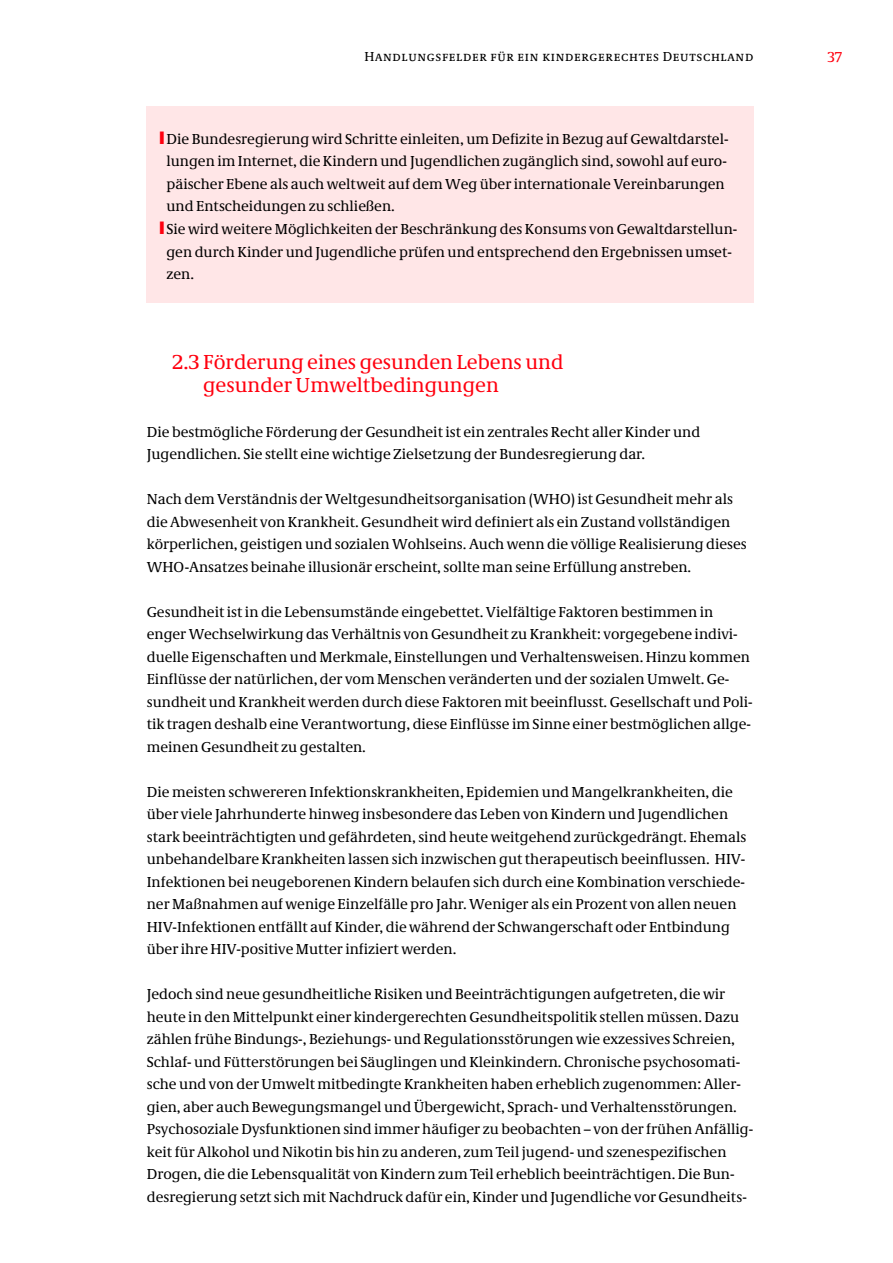
<style>
.page{position:relative;width:893px;height:1263px;background:#fff}
.page>*{position:absolute;margin:0;border:0;box-sizing:border-box;transform-origin:0 0}
.t1{font:21px/22.5px "Neue Demos";color:#ff000f}
.t2{font:15px/22.5px "Neue Demos";color:#000}
.t3{font:15px "Neue Demos CESC Os F";color:#ff000f}
.t4{font:13.5px "Neue Demos SC Os F";letter-spacing:.05em;color:#000}
.s1{color:#ff000f}
</style>
<div class="page">
<div style="left:146px;top:106px;width:608px;height:196px;background:#ffe6e7"></div>
<p class="t4" style="left:364px;top:48px;width:390px">Handlungsfelder für ein kindergerechtes Deutschland</p>
<p class="t3" style="left:828px;top:46px;width:16px">37</p>
<p class="t2" style="left:160px;top:129px;width:570px"><span class="s1">❙</span>Die Bundesregierung wird Schritte einleiten, um Defizite in Bezug auf Gewaltdarstel-</p>
<p class="t2" style="left:166px;top:152px;width:562px">lungen im Internet, die Kindern und Jugendlichen zugänglich sind, sowohl auf euro-</p>
<p class="t2" style="left:166px;top:174px;width:560px">päischer Ebene als auch weltweit auf dem Weg über internationale Vereinbarungen</p>
<p class="t2" style="left:166px;top:197px;width:230px">und Entscheidungen zu schließen.</p>
<p class="t2" style="left:160px;top:219px;width:579px"><span class="s1">❙</span> Sie wird weitere Möglichkeiten der Beschränkung des Konsums von Gewaltdarstellun-</p>
<p class="t2" style="left:166px;top:242px;width:567px">gen durch Kinder und Jugendliche prüfen und entsprechend den Ergebnissen umset-</p>
<p class="t2" style="left:166px;top:264px;width:29px">zen.</p>
<h1 class="t1" style="left:203px;top:353px;width:362px;text-indent:-31px">2.3 Förderung eines gesunden Lebens und gesunder Umweltbedingungen</h1>
<p class="t2" style="left:147px;top:422px;width:555px">Die bestmögliche Förderung der Gesundheit ist ein zentrales Recht aller Kinder und<br>Jugendlichen. Sie stellt eine wichtige Zielsetzung der Bundesregierung dar.</p>
<p class="t2" style="left:147px;top:489px;width:602px">Nach dem Verständnis der Weltgesundheitsorganisation (WHO) ist Gesundheit mehr als die Abwesenheit von Krankheit. Gesundheit wird definiert als ein Zustand vollständigen körperlichen, geistigen und sozialen Wohlseins. Auch wenn die völlige Realisierung dieses WHO-Ansatzes beinahe illusionär erscheint, sollte man seine Erfüllung anstreben.</p>
<p class="t2" style="left:147px;top:602px;width:607px">Gesundheit ist in die Lebensumstände eingebettet. Vielfältige Faktoren bestimmen in enger Wechselwirkung das Verhältnis von Gesundheit zu Krankheit: vorgegebene indivi&shy;duelle Eigenschaften und Merkmale, Einstellungen und Verhaltensweisen. Hinzu kommen Einflüsse der natürlichen, der vom Menschen veränderten und der sozialen Umwelt. Ge&shy;sundheit und Krankheit werden durch diese Faktoren mit beeinflusst. Gesellschaft und Poli&shy;tik tragen deshalb eine Verantwortung, diese Einflüsse im Sinne einer bestmöglichen allge&shy;meinen Gesundheit zu gestalten.</p>
<p class="t2" style="left:147px;top:782px;width:601px">Die meisten schwereren Infektionskrankheiten, Epidemien und Mangelkrankheiten, die über viele Jahrhunderte hinweg insbesondere das Leben von Kindern und Jugendlichen stark beeinträchtigten und gefährdeten, sind heute weitgehend zurückgedrängt. Ehemals unbehandelbare Krankheiten lassen sich inzwischen gut therapeutisch beeinflussen. HIV-Infektionen bei neugeborenen Kindern belaufen sich durch eine Kombination verschiede&shy;ner Maßnahmen auf wenige Einzelfälle pro Jahr. Weniger als ein Prozent von allen neuen HIV-Infektionen entfällt auf Kinder, die während der Schwangerschaft oder Entbindung über ihre HIV-positive Mutter infiziert werden.</p>
<p class="t2" style="left:147px;top:984px;width:608px">Jedoch sind neue gesundheitliche Risiken und Beeinträchtigungen aufgetreten, die wir heute in den Mittelpunkt einer kindergerechten Gesundheitspolitik stellen müssen. Dazu zählen frühe Bindungs-, Beziehungs- und Regulationsstörungen wie exzessives Schreien, Schlaf- und Fütterstörungen bei Säuglingen und Kleinkindern. Chronische psychosomati&shy;sche und von der Umwelt mitbedingte Krankheiten haben erheblich zugenommen: Aller&shy;gien, aber auch Bewegungsmangel und Übergewicht, Sprach- und Verhaltensstörungen.<br>Psychosoziale Dysfunktionen sind immer häufiger zu beobachten – von der frühen Anfällig&shy;keit für Alkohol und Nikotin bis hin zu anderen, zum Teil jugend- und szenespezifischen Drogen, die die Lebensqualität von Kindern zum Teil erheblich beeinträchtigen. Die Bun&shy;desregierung setzt sich mit Nachdruck dafür ein, Kinder und Jugendliche vor Gesundheits-</p>
</div>
